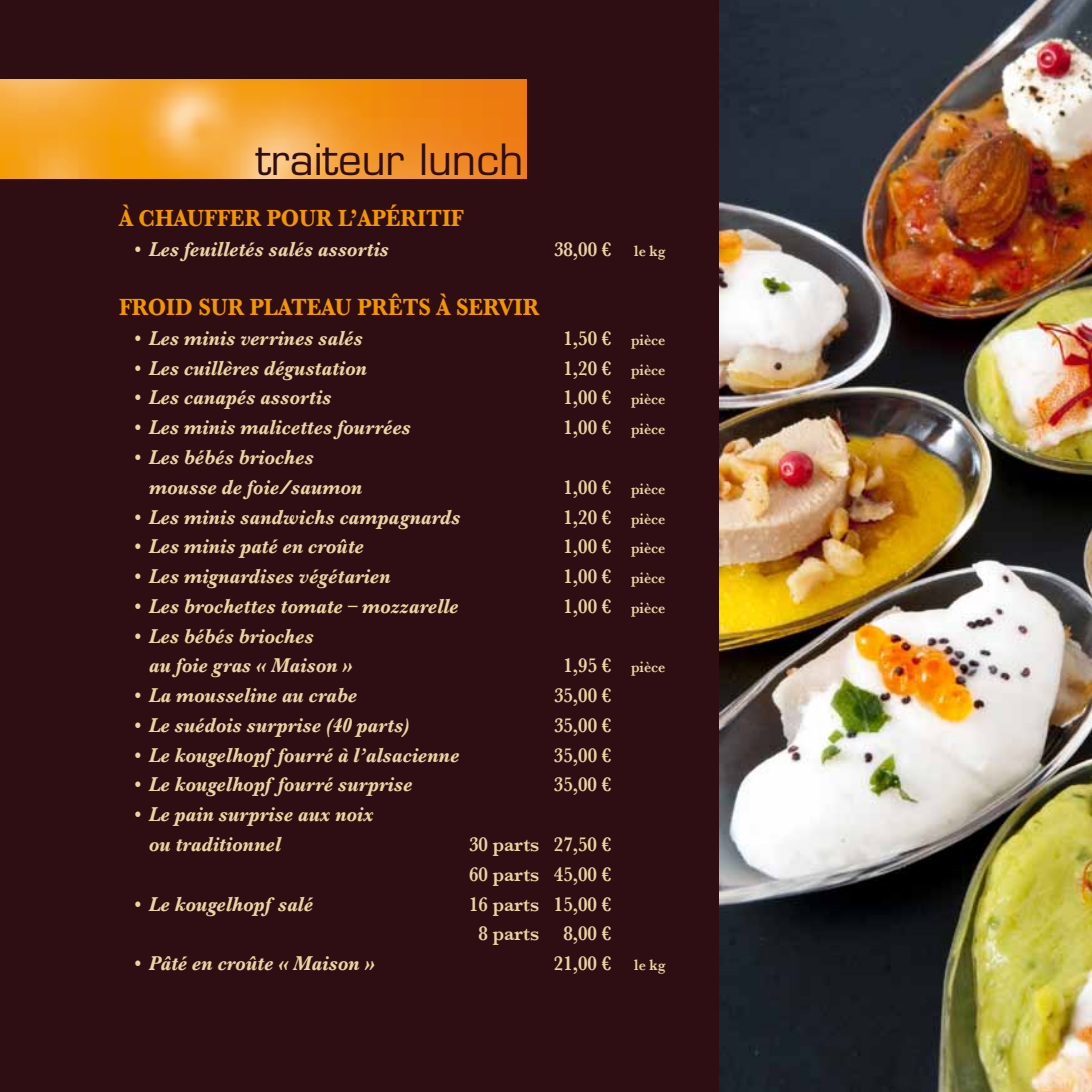
<style>
.page{position:relative;width:1092px;height:1092px;background:#fff}
.page>*{position:absolute;margin:0;border:0;box-sizing:border-box;transform-origin:0 0}
.t1{font:42px "Eurostile";color:#2f0e13}
.t2{font:700 24.5px "Baskerville";color:#f29500;scale:.9 1}
.t3{font:italic 700 21px/29.8px "Baskerville";color:#ebd5a2;scale:.9 1}
.t4{font:600 21px/29.8px "Baskerville";color:#ebd5a2;scale:.9 1}
.s1{font-weight:600;font-style:normal}
.s2{font-size:15.75px}
</style>
<div class="page">
<div style="left:0;top:0;width:1091px;height:1091px;background:#2f0e13"></div>
<img style="left:0;top:79px;width:526px;height:100px">
<img style="left:719px;top:0;width:372px;height:1091px">
<h1 class="t1" style="left:256px;top:135px;width:269px">traiteur lunch</h1>
<p class="t2" style="left:119px;top:203px;width:384px">À CHAUFFER POUR L’APÉRITIF</p>
<p class="t3" style="left:135px;top:234px;width:284px"><span class="s1">•</span> Les feuilletés salés assortis</p>
<p class="t4" style="left:554px;top:234px;width:125px">38,00 € <span class="s2">le kg</span></p>
<p class="t2" style="left:119px;top:293px;width:468px">FROID SUR PLATEAU PRÊTS À SERVIR</p>
<p class="t3" style="left:135px;top:323px;width:255px"><span class="s1">•</span> Les minis verrines salés</p>
<p class="t4" style="left:563px;top:323px;width:115px">1,50 € <span class="s2">pièce</span></p>
<p class="t3" style="left:135px;top:353px;width:259px"><span class="s1">•</span> Les cuillères dégustation</p>
<p class="t4" style="left:563px;top:353px;width:115px">1,20 € <span class="s2">pièce</span></p>
<p class="t3" style="left:135px;top:382px;width:220px"><span class="s1">•</span> Les canapés assortis</p>
<p class="t4" style="left:563px;top:382px;width:115px">1,00 € <span class="s2">pièce</span></p>
<p class="t3" style="left:135px;top:412px;width:308px"><span class="s1">•</span> Les minis malicettes fourrées</p>
<p class="t4" style="left:563px;top:412px;width:115px">1,00 € <span class="s2">pièce</span></p>
<p class="t3" style="left:149px;top:442px;width:238px;text-indent:-14px"><span class="s1">•</span> Les bébés brioches mousse de foie/saumon</p>
<p class="t4" style="left:563px;top:472px;width:115px">1,00 € <span class="s2">pièce</span></p>
<p class="t3" style="left:135px;top:501px;width:363px"><span class="s1">•</span> Les minis sandwichs campagnards</p>
<p class="t4" style="left:563px;top:501px;width:115px">1,20 € <span class="s2">pièce</span></p>
<p class="t3" style="left:135px;top:531px;width:256px"><span class="s1">•</span> Les minis paté en croûte</p>
<p class="t4" style="left:563px;top:531px;width:115px">1,00 € <span class="s2">pièce</span></p>
<p class="t3" style="left:135px;top:561px;width:286px"><span class="s1">•</span> Les mignardises végétarien</p>
<p class="t4" style="left:563px;top:561px;width:115px">1,00 € <span class="s2">pièce</span></p>
<p class="t3" style="left:135px;top:591px;width:361px"><span class="s1">•</span> Les brochettes tomate – mozzarelle</p>
<p class="t4" style="left:563px;top:591px;width:115px">1,00 € <span class="s2">pièce</span></p>
<p class="t3" style="left:149px;top:620px;width:228px;text-indent:-14px"><span class="s1">•</span> Les bébés brioches<br>au foie gras « Maison »</p>
<p class="t4" style="left:563px;top:650px;width:115px">1,95 € <span class="s2">pièce</span></p>
<p class="t3" style="left:135px;top:680px;width:248px"><span class="s1">•</span> La mousseline au crabe</p>
<p class="t4" style="left:554px;top:680px;width:65px">35,00 €</p>
<p class="t3" style="left:135px;top:710px;width:307px"><span class="s1">•</span> Le suédois surprise (40 parts)</p>
<p class="t4" style="left:554px;top:710px;width:65px">35,00 €</p>
<p class="t3" style="left:135px;top:739px;width:362px"><span class="s1">•</span> Le kougelhopf fourré à l’alsacienne</p>
<p class="t4" style="left:554px;top:739px;width:65px">35,00 €</p>
<p class="t3" style="left:135px;top:769px;width:310px"><span class="s1">•</span> Le kougelhopf fourré surprise</p>
<p class="t4" style="left:554px;top:769px;width:65px">35,00 €</p>
<p class="t3" style="left:149px;top:799px;width:251px;text-indent:-14px"><span class="s1">•</span> Le pain surprise aux noix ou traditionnel</p>
<p class="t4" style="left:469px;top:829px;width:159px">30 parts 27,50 €<br>60 parts 45,00 €</p>
<p class="t3" style="left:135px;top:888px;width:199px"><span class="s1">•</span> Le kougelhopf salé</p>
<p class="t4" style="left:469px;top:888px;width:159px;text-align:center">16 parts 15,00 €<br>8 parts 8,00 €</p>
<p class="t3" style="left:135px;top:948px;width:268px"><span class="s1">•</span> Pâté en croûte « Maison »</p>
<p class="t4" style="left:554px;top:948px;width:125px">21,00 € <span class="s2">le kg</span></p>
</div>
